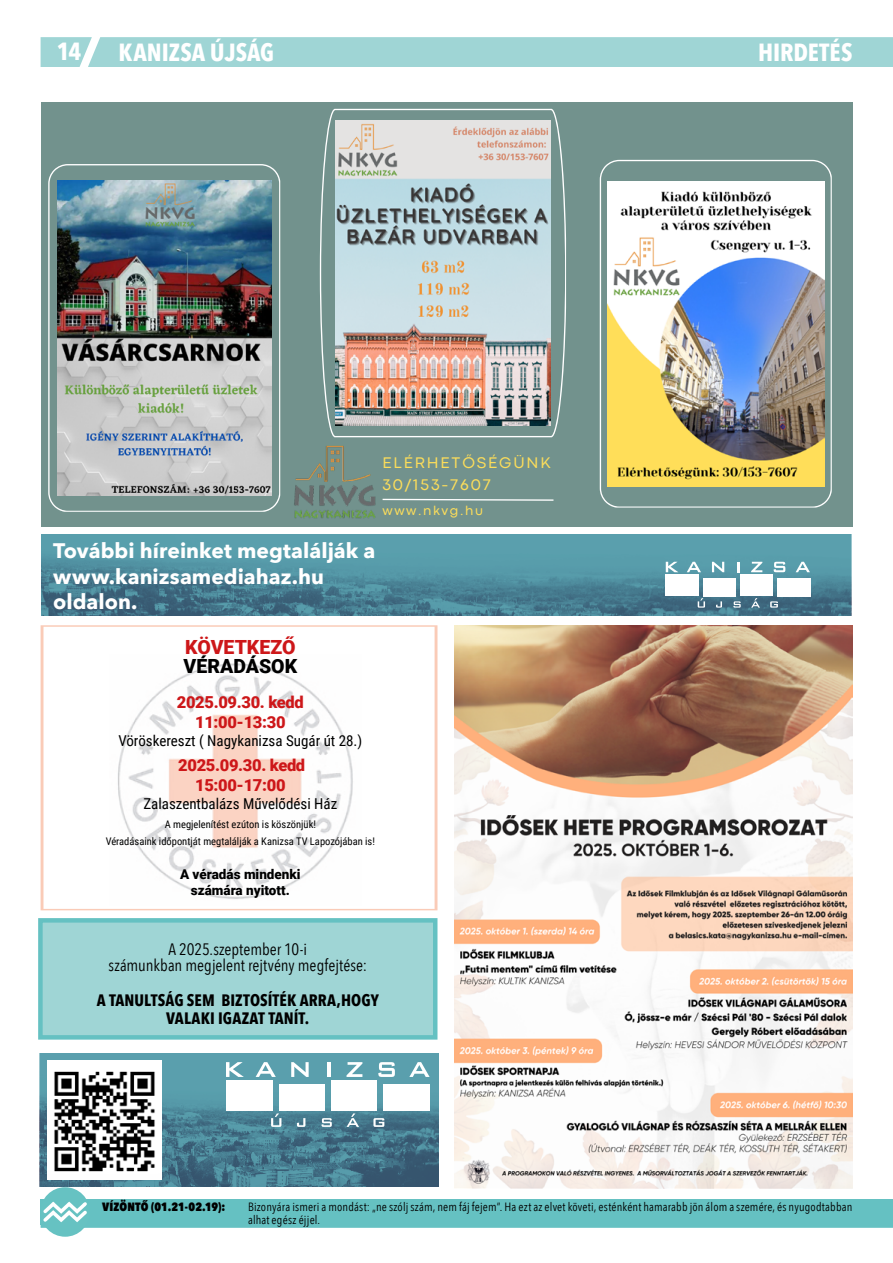
<style>
.page{position:relative;width:893px;height:1263px;background:#fff}
.page>*{position:absolute;margin:0;border:0;box-sizing:border-box;transform-origin:0 0}
.t1{font:700 24.75px "Avenir Next Condensed";color:#fff}
.t2{font:700 21px/25.2px "Avenir Next";color:#fff}
.t3{font:900 19.5px "Roboto";color:#cd1719}
.t4{font:900 19.5px "Roboto";color:#000}
.t5{font:16.5px/16.5px "Avenir Next Condensed";color:#000;text-align:center}
.t6{font:900 16.5px/19.8px "Roboto";letter-spacing:-.02em;color:#cd1719;text-align:center}
.t7{font:700 16.5px/18px "Avenir Next Condensed";letter-spacing:.005em;color:#000;text-align:center}
.t8{font:16.05px/22.4px "Codec Pro";letter-spacing:.115em;color:#fcdd5a}
.t9{font:15px "Roboto Condensed";color:#000}
.t10{font:900 13.5px/16.2px "Roboto";color:#000;text-align:center}
.t11{font:13.5px "Codec Pro";letter-spacing:.115em;color:#fcdd5a}
.t12{font:12px/13px "Avenir Next Condensed";letter-spacing:.015em;color:#000}
.t13{font:800 12px "Avenir Next Condensed";letter-spacing:.01em;color:#000}
.t14{font:10.5px/17.4px "Roboto Condensed";color:#000;text-align:center}
</style>
<div class="page">
<hr style="left:41px;top:1225px;width:852px;height:3px;background:#65c1c2">
<div style="left:41px;top:37px;width:852px;height:30px;background:#9fd5d5"></div>
<div style="left:41px;top:1199px;width:852px;height:26px;background:#65c1c2"></div>
<div style="left:40px;top:1187px;width:50px;height:50px;background:#66c2c2;border-radius:50%"></div>
<svg style="left:43px;top:1201px;width:44px;height:21px"></svg>
<div style="left:38px;top:918px;width:399px;height:122px;background:#9fd5d5;border:4px solid #65c1c2"></div>
<img style="left:454px;top:625px;width:398px;height:563px">
<div style="left:41px;top:102px;width:811px;height:425px;background:#72928d"></div>
<img style="left:48px;top:164px;width:232px;height:348px">
<svg style="left:320px;top:109px;width:246px;height:328px"></svg>
<img style="left:335px;top:120px;width:216px;height:305px">
<svg style="left:382px;top:498px;width:172px;height:3px"></svg>
<img style="left:600px;top:160px;width:232px;height:348px">
<img style="left:294px;top:445px;width:82px;height:74px">
<svg style="left:41px;top:625px;width:396px;height:285px"></svg>
<img style="left:41px;top:535px;width:810px;height:81px">
<div style="left:666px;top:574px;width:33px;height:22px;background:#fff"></div>
<div style="left:740px;top:574px;width:32px;height:22px;background:#fff"></div>
<div style="left:703px;top:578px;width:33px;height:18px;background:#fff"></div>
<div style="left:777px;top:578px;width:33px;height:18px;background:#fff"></div>
<svg style="left:666px;top:562px;width:12px;height:10px"></svg>
<svg style="left:687px;top:562px;width:14px;height:10px"></svg>
<svg style="left:712px;top:562px;width:12px;height:10px"></svg>
<svg style="left:737px;top:562px;width:3px;height:10px"></svg>
<svg style="left:751px;top:562px;width:11px;height:10px"></svg>
<svg style="left:774px;top:562px;width:11px;height:10px"></svg>
<svg style="left:796px;top:562px;width:14px;height:10px"></svg>
<svg style="left:698px;top:598px;width:7px;height:10px"></svg>
<svg style="left:716px;top:601px;width:6px;height:7px"></svg>
<svg style="left:733px;top:601px;width:8px;height:7px"></svg>
<svg style="left:751px;top:598px;width:9px;height:10px"></svg>
<svg style="left:770px;top:601px;width:8px;height:7px"></svg>
<img style="left:40px;top:1053px;width:398px;height:133px">
<img style="left:48px;top:1060px;width:114px;height:119px">
<div style="left:226px;top:1080px;width:47px;height:31px;background:#fff"></div>
<div style="left:331px;top:1080px;width:46px;height:31px;background:#fff"></div>
<div style="left:279px;top:1085px;width:46px;height:26px;background:#fff"></div>
<div style="left:383px;top:1085px;width:47px;height:26px;background:#fff"></div>
<svg style="left:226px;top:1062px;width:18px;height:15px"></svg>
<svg style="left:256px;top:1062px;width:20px;height:15px"></svg>
<svg style="left:291px;top:1062px;width:18px;height:15px"></svg>
<hr style="left:327px;top:1062px;width:3px;height:15px;background:#fff">
<svg style="left:347px;top:1062px;width:15px;height:15px"></svg>
<svg style="left:378px;top:1062px;width:17px;height:15px"></svg>
<svg style="left:409px;top:1062px;width:21px;height:15px"></svg>
<svg style="left:271px;top:1113px;width:10px;height:14px"></svg>
<svg style="left:297px;top:1118px;width:8px;height:9px"></svg>
<svg style="left:322px;top:1118px;width:10px;height:9px"></svg>
<svg style="left:347px;top:1113px;width:12px;height:14px"></svg>
<svg style="left:373px;top:1118px;width:11px;height:9px"></svg>
<h1 class="t1" style="left:57px;top:37px;width:26px">14</h1>
<h1 class="t1" style="left:119px;top:38px;width:157px">KANIZSA ÚJSÁG</h1>
<h1 class="t1" style="left:758px;top:38px;width:96px">HIRDETÉS</h1>
<h3 class="t8" style="left:383px;top:451px;width:170px">ELÉRHETŐSÉGÜNK<br>30/153-7607</h3>
<p class="t11" style="left:383px;top:503px;width:102px">www.nkvg.hu</p>
<h2 class="t2" style="left:53px;top:538px;width:324px">További híreinket megtalálják a www.kanizsamediahaz.hu oldalon.</h2>
<h3 class="t3" style="left:185px;top:633px;width:112px">KÖVETKEZŐ</h3>
<h3 class="t4" style="left:184px;top:653px;width:115px">VÉRADÁSOK</h3>
<h3 class="t6" style="left:177px;top:692px;width:128px">2025.09.30. kedd<br>11:00-13:30</h3>
<p class="t9" style="left:118px;top:730px;width:245px">Vöröskereszt ( Nagykanizsa Sugár út 28.)</p>
<h3 class="t6" style="left:178px;top:755px;width:128px">2025.09.30. kedd<br>15:00-17:00</h3>
<p class="t9" style="left:143px;top:793px;width:195px">Zalaszentbalázs Művelődési Ház</p>
<p class="t14" style="left:106px;top:815px;width:271px">A megjelenítést ezúton is köszönjük!<br>Véradásaink időpontját megtalálják a Kanizsa TV Lapozójában is!</p>
<p class="t10" style="left:180px;top:866px;width:122px">A véradás mindenki számára nyitott.</p>
<h3 class="t5" style="left:109px;top:940px;width:260px">A 2025.szeptember 10-i<br>számunkban megjelent rejtvény megfejtése:</h3>
<h3 class="t7" style="left:97px;top:991px;width:283px">A TANULTSÁG SEM BIZTOSÍTÉK ARRA,HOGY<br>VALAKI IGAZAT TANÍT.</h3>
<p class="t13" style="left:102px;top:1199px;width:125px">VÍZÖNTŐ (01.21-02.19):</p>
<p class="t12" style="left:248px;top:1199px;width:606px">Bizonyára ismeri a mondást: „ne szólj szám, nem fáj fejem”. Ha ezt az elvet követi, esténként hamarabb jön álom a szemére, és nyugodtabban alhat egész éjjel.</p>
</div>
